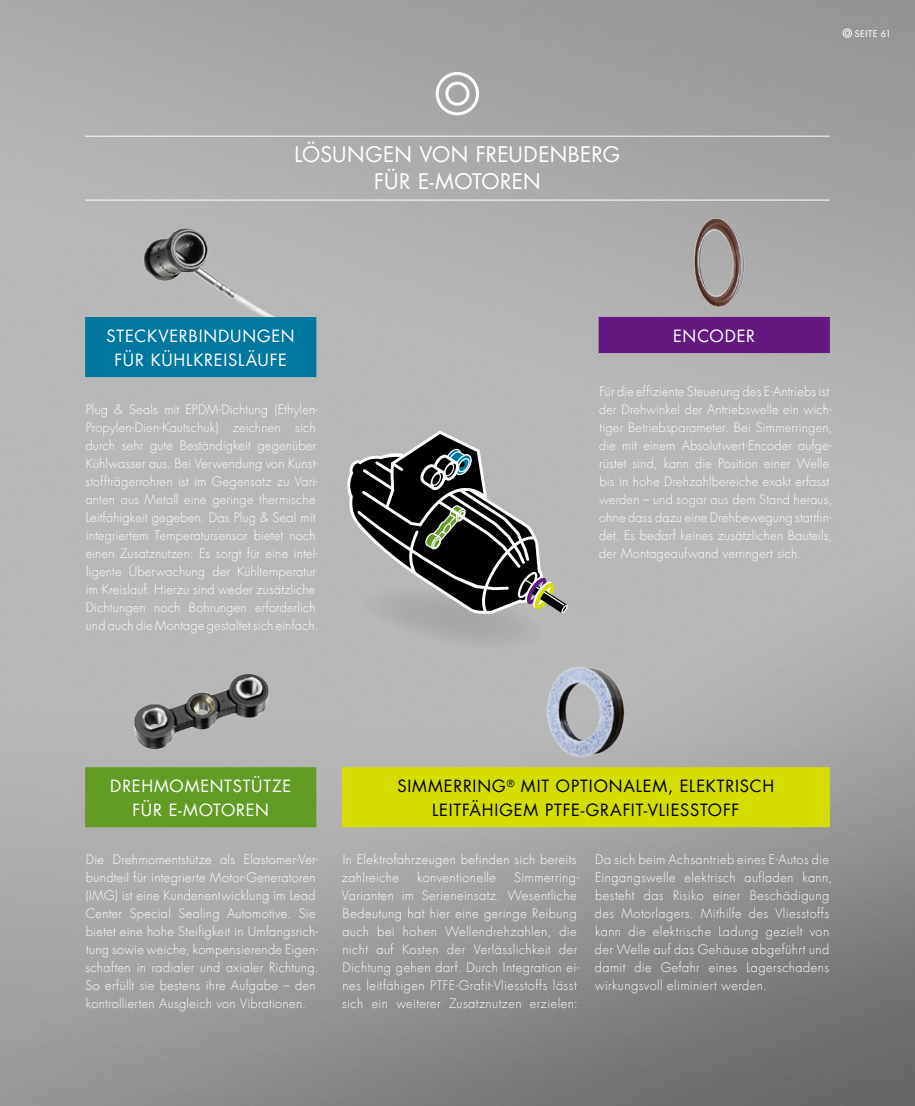
<style>
.page{position:relative;width:915px;height:1106px;background:#fff}
.page>*{position:absolute;margin:0;border:0;box-sizing:border-box;transform-origin:0 0}
.t1{font:21px/27px "Futura Com";letter-spacing:.01em;color:#fff;text-align:center}
.t2{font:16.5px/24px "Futura Com";letter-spacing:.045em;color:#fff;text-align:center}
.t3{font:16.5px/24px "Futura Com";letter-spacing:.05em;color:#000;text-align:center}
.t4{font:300 12.75px/18px "Futura Com";letter-spacing:.02em;color:#fff}
.t5{font:500 9px "Futura Com";letter-spacing:.055em;color:#fff}
</style>
<div class="page">
<img style="left:0;top:0;width:914px;height:1106px">
<img style="left:125px;top:665px;width:150px;height:89px">
<img style="left:113px;top:227px;width:171px;height:90px">
<img style="left:689px;top:216px;width:59px;height:90px">
<img style="left:534px;top:646px;width:102px;height:121px">
<div style="left:598px;top:317px;width:231px;height:36px;background:#631980"></div>
<div style="left:342px;top:767px;width:487px;height:60px;background:#d4dc00"></div>
<div style="left:85px;top:317px;width:231px;height:60px;background:#00779f"></div>
<div style="left:85px;top:767px;width:231px;height:60px;background:#629c25"></div>
<hr style="left:85px;top:136px;width:744px;height:1px;background:#fff">
<hr style="left:85px;top:200px;width:744px;height:1px;background:#fff">
<div style="left:435px;top:72px;width:44px;height:43px;border:3px solid #fff;border-radius:50%"></div>
<div style="left:445px;top:82px;width:24px;height:24px;border:3px solid #fff;border-radius:50%"></div>
<svg style="left:327px;top:430px;width:251px;height:231px"></svg>
<div style="left:842px;top:28px;width:9px;height:10px;border:1px solid #fff;border-radius:50%"></div>
<svg style="left:844px;top:30px;width:5px;height:6px"></svg>
<h1 class="t1" style="left:294px;top:141px;width:327px">LÖSUNGEN VON FREUDENBERG<br>FÜR E-MOTOREN</h1>
<p class="t5" style="left:854px;top:27px;width:38px">SEITE 61</p>
<p class="t2" style="left:106px;top:324px;width:190px">STECKVERBINDUNGEN<br>FÜR KÜHLKREISLÄUFE</p>
<p class="t4" style="left:85px;top:400px;width:234px">Plug &amp; Seals mit EPDM-Dichtung (Ethylen-Propylen-Dien-Kautschuk) zeichnen sich durch sehr gute Beständigkeit gegenüber Kühlwasser aus. Bei Verwendung von Kunst&shy;stoffträgerrohren ist im Gegensatz zu Vari&shy;anten aus Metall eine geringe thermische Leitfähigkeit gegeben. Das Plug &amp; Seal mit integriertem Temperatursensor bietet noch einen Zusatznutzen: Es sorgt für eine intel&shy;ligente Überwachung der Kühltemperatur im Kreislauf. Hierzu sind weder zusätzliche Dichtungen noch Bohrungen erforderlich und auch die Montage gestaltet sich einfach.</p>
<p class="t2" style="left:673px;top:324px;width:83px">ENCODER</p>
<p class="t4" style="left:598px;top:382px;width:235px">Für die effiziente Steuerung des E-Antriebs ist der Drehwinkel der Antriebswelle ein wich&shy;tiger Betriebsparameter. Bei Simmerringen, die mit einem Absolutwert-Encoder aufge&shy;rüstet sind, kann die Position einer Welle bis in hohe Drehzahlbereiche exakt erfasst werden – und sogar aus dem Stand heraus, ohne dass dazu eine Drehbewegung stattfin&shy;det. Es bedarf keines zusätzlichen Bauteils, der Montageaufwand verringert sich.</p>
<p class="t2" style="left:110px;top:774px;width:182px">DREHMOMENTSTÜTZE<br>FÜR E-MOTOREN</p>
<p class="t4" style="left:85px;top:850px;width:234px">Die Drehmomentstütze als Elastomer-Ver&shy;bundteil für integrierte Motor-Generatoren (IMG) ist eine Kundenentwicklung im Lead Center Special Sealing Automotive. Sie bietet eine hohe Steifigkeit in Umfangsrich&shy;tung sowie weiche, kompensierende Eigen&shy;schaften in radialer und axialer Richtung.<br>So erfüllt sie bestens ihre Aufgabe – den kontrollierten Ausgleich von Vibrationen.</p>
<p class="t3" style="left:397px;top:774px;width:378px">SIMMERRING<sup>®</sup> MIT OPTIONALEM, ELEKTRISCH<br>LEITFÄHIGEM PTFE-GRAFIT-VLIESSTOFF</p>
<p class="t4" style="left:342px;top:850px;width:236px">In Elektrofahrzeugen befinden sich bereits zahlreiche</p>
<p class="t4" style="left:417px;top:868px;width:80px">konventionelle</p>
<p class="t4" style="left:342px;top:868px;width:239px;text-indent:172px">Simmerring-Varianten im Serieneinsatz. Wesentliche Bedeutung hat hier eine geringe Reibung auch bei hohen Wellendrehzahlen, die nicht auf Kosten der Verlässlichkeit der Dichtung gehen darf. Durch Integration ei&shy;nes leitfähigen PTFE-Grafit-Vliesstoffs lässt sich ein weiterer Zusatznutzen erzielen:</p>
<p class="t4" style="left:594px;top:850px;width:239px">Da sich beim Achsantrieb eines E-Autos die Eingangswelle elektrisch aufladen kann, besteht das Risiko einer Beschädigung des Motorlagers. Mithilfe des Vliesstoffs kann die elektrische Ladung gezielt von der Welle auf das Gehäuse abgeführt und damit die Gefahr eines Lagerschadens wirkungsvoll eliminiert werden.</p>
</div>
